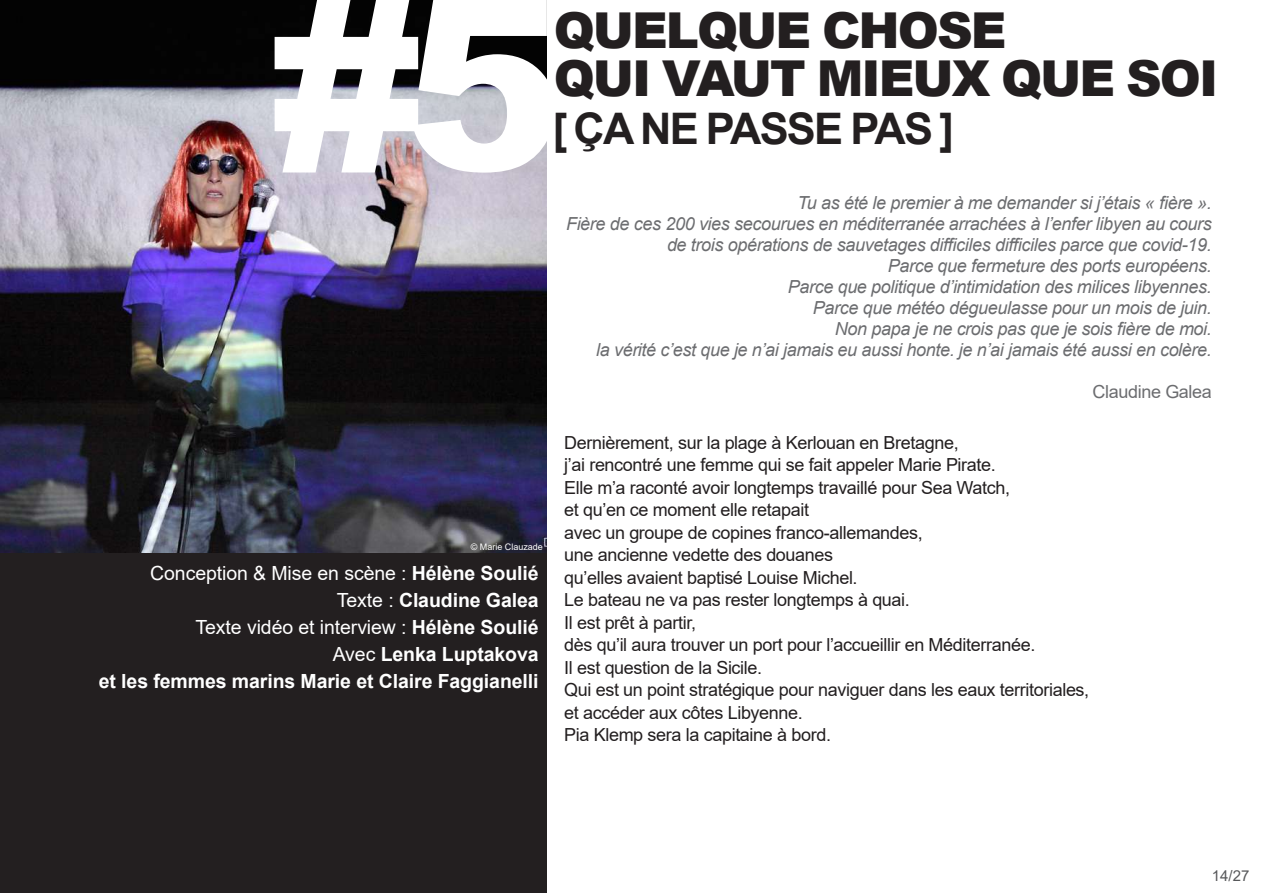
<style>
.page{position:relative;width:1263px;height:893px;background:#fff}
.page>*{position:absolute;margin:0;border:0;box-sizing:border-box;transform-origin:0 0}
.t1{font:900 240px "Arial";color:#fff}
.t2{font:900 49.5px/48px "Arial";letter-spacing:-.04em;color:#231f20}
.t3{font:700 43.5px "Arial";letter-spacing:-.04em;color:#231f20}
.t4{font:700 19.5px/27px "Arial";letter-spacing:-.005em;color:#fff;text-align:right}
.t5{font:18px/22.5px "Arial";letter-spacing:-.02em;color:#231f20}
.t6{font:italic 18px/21px "Arial";letter-spacing:-.02em;color:#6c6d70;text-align:right}
.t7{font:18px "Arial";letter-spacing:-.02em;color:#6c6d70}
.t8{font:15px "Arial";color:#57585a}
.t9{font:9px "Arial";color:#fff}
.s1{font-weight:400}
</style>
<div class="page">
<div style="left:0;top:1px;width:546px;height:892px;background:#231f20"></div>
<img style="left:0;top:0;width:546px;height:553px">
<h1 class="t1" style="left:268px;top:-90px;width:298px">#5</h1>
<h2 class="t2" style="left:554px;top:5px;width:666px">QUELQUE CHOSE<br>QUI VAUT MIEUX QUE SOI</h2>
<h3 class="t3" style="left:553px;top:98px;width:403px">[ ÇA NE PASSE PAS ]</h3>
<p class="t9" style="left:471px;top:540px;width:74px">© Marie Clauzade</p>
<p class="t4" style="left:99px;top:560px;width:441px"><span class="s1">Conception &amp; Mise en scène :</span> Hélène Soulié<br><span class="s1">Texte :</span> Claudine Galea<br><span class="s1">Texte vidéo et interview :</span> Hélène Soulié<br><span class="s1">Avec</span> Lenka Luptakova<br>et les femmes marins Marie et Claire Faggianelli</p>
<p class="t6" style="left:566px;top:192px;width:647px">Tu as été le premier à me demander si j’étais « fière ».<br>Fière de ces 200 vies secourues en méditerranée arrachées à l’enfer libyen au cours de trois opérations de sauvetages difficiles difficiles parce que covid-19.<br>Parce que fermeture des ports européens.<br>Parce que politique d’intimidation des milices libyennes.<br>Parce que météo dégueulasse pour un mois de juin.<br>Non papa je ne crois pas que je sois fière de moi.<br>la vérité c’est que je n’ai jamais eu aussi honte. je n’ai jamais été aussi en colère.</p>
<p class="t7" style="left:1092px;top:379px;width:121px">Claudine Galea</p>
<p class="t5" style="left:564px;top:431px;width:527px">Dernièrement, sur la plage à Kerlouan en Bretagne,<br>j’ai rencontré une femme qui se fait appeler Marie Pirate.<br>Elle m’a raconté avoir longtemps travaillé pour Sea Watch,<br>et qu’en ce moment elle retapait<br>avec un groupe de copines franco-allemandes,<br>une ancienne vedette des douanes<br>qu’elles avaient baptisé Louise Michel.<br>Le bateau ne va pas rester longtemps à quai.<br>Il est prêt à partir,<br>dès qu’il aura trouver un port pour l’accueillir en Méditerranée.<br>Il est question de la Sicile.<br>Qui est un point stratégique pour naviguer dans les eaux territoriales, et accéder aux côtes Libyenne.<br>Pia Klemp sera la capitaine à bord.</p>
<p class="t8" style="left:1212px;top:866px;width:39px">14/27</p>
</div>
